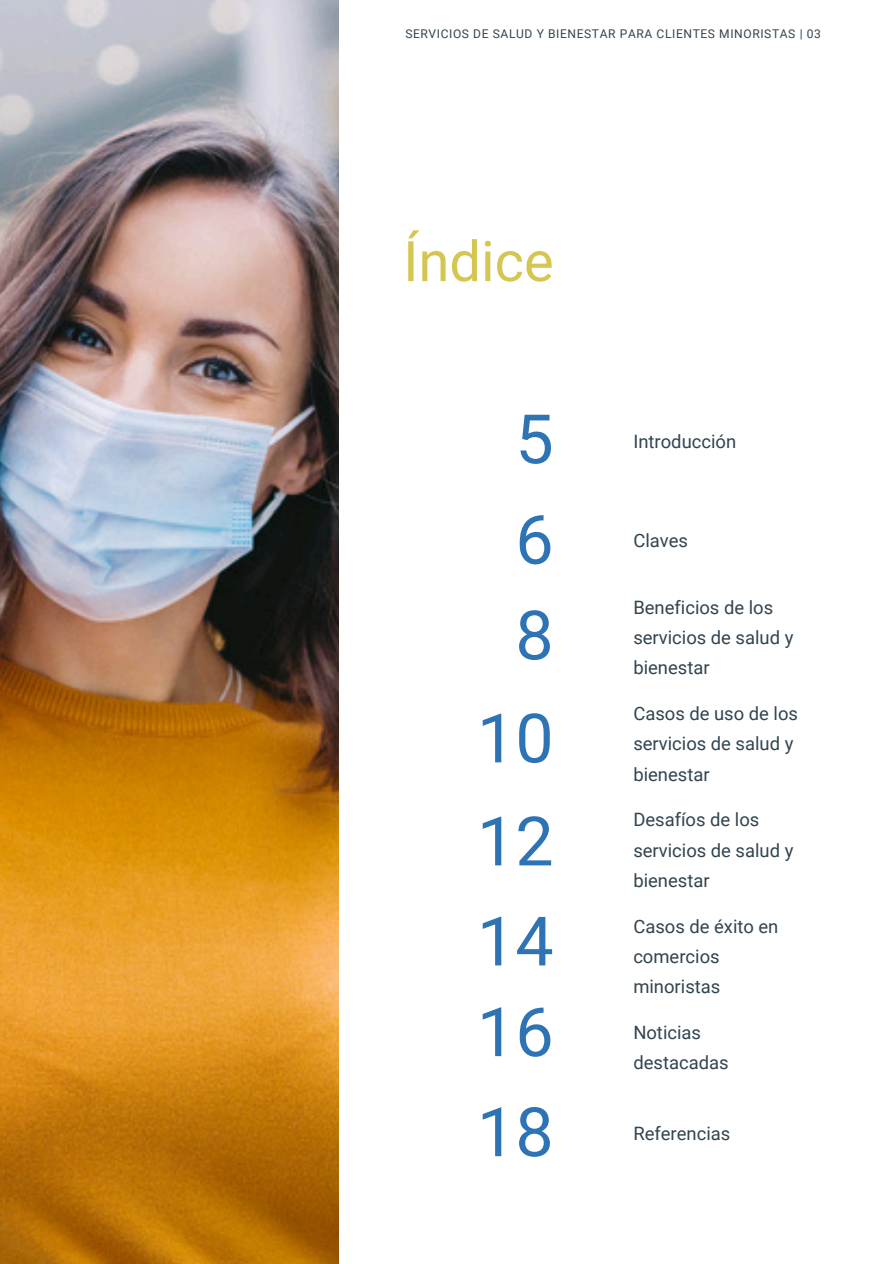
<style>
.page{position:relative;width:894px;height:1264px;background:#fff}
.page>*{position:absolute;margin:0;border:0;box-sizing:border-box;transform-origin:0 0}
.t1{font:68.1px "Roboto";color:#2e74b5}
.t2{font:55.95px "Roboto";color:#d5c651}
.t3{font:18.45px/30.3px "Roboto";color:#314450}
.t4{font:12px "Roboto";letter-spacing:.05em;color:#314450}
</style>
<div class="page">
<img style="left:0;top:0;width:339px;height:1263px">
<h2 class="t4" style="left:405px;top:27px;width:417px">SERVICIOS DE SALUD Y BIENESTAR PARA CLIENTES MINORISTAS | 03</h2>
<p class="t2" style="left:403px;top:229px;width:152px">Índice</p>
<p class="t1" style="left:515px;top:400px;width:40px">5</p>
<p class="t1" style="left:515px;top:500px;width:40px">6</p>
<p class="t1" style="left:515px;top:596px;width:40px">8</p>
<h2 class="t1" style="left:477px;top:699px;width:78px">10</h2>
<h2 class="t1" style="left:477px;top:802px;width:78px">12</h2>
<h2 class="t1" style="left:477px;top:902px;width:78px">14</h2>
<h2 class="t1" style="left:477px;top:992px;width:78px">16</h2>
<h2 class="t1" style="left:477px;top:1092px;width:78px">18</h2>
<p class="t3" style="left:633px;top:426px;width:104px">Introducción</p>
<h1 class="t3" style="left:633px;top:526px;width:56px">Claves</h1>
<p class="t3" style="left:633px;top:592px;width:161px">Beneficios de los servicios de salud y bienestar</p>
<p class="t3" style="left:633px;top:698px;width:166px">Casos de uso de los servicios de salud y bienestar</p>
<p class="t3" style="left:633px;top:804px;width:161px">Desafíos de los servicios de salud y bienestar</p>
<p class="t3" style="left:633px;top:911px;width:147px">Casos de éxito en comercios minoristas</p>
<h2 class="t3" style="left:633px;top:1017px;width:97px">Noticias destacadas</h2>
<h2 class="t3" style="left:633px;top:1118px;width:98px">Referencias</h2>
</div>
